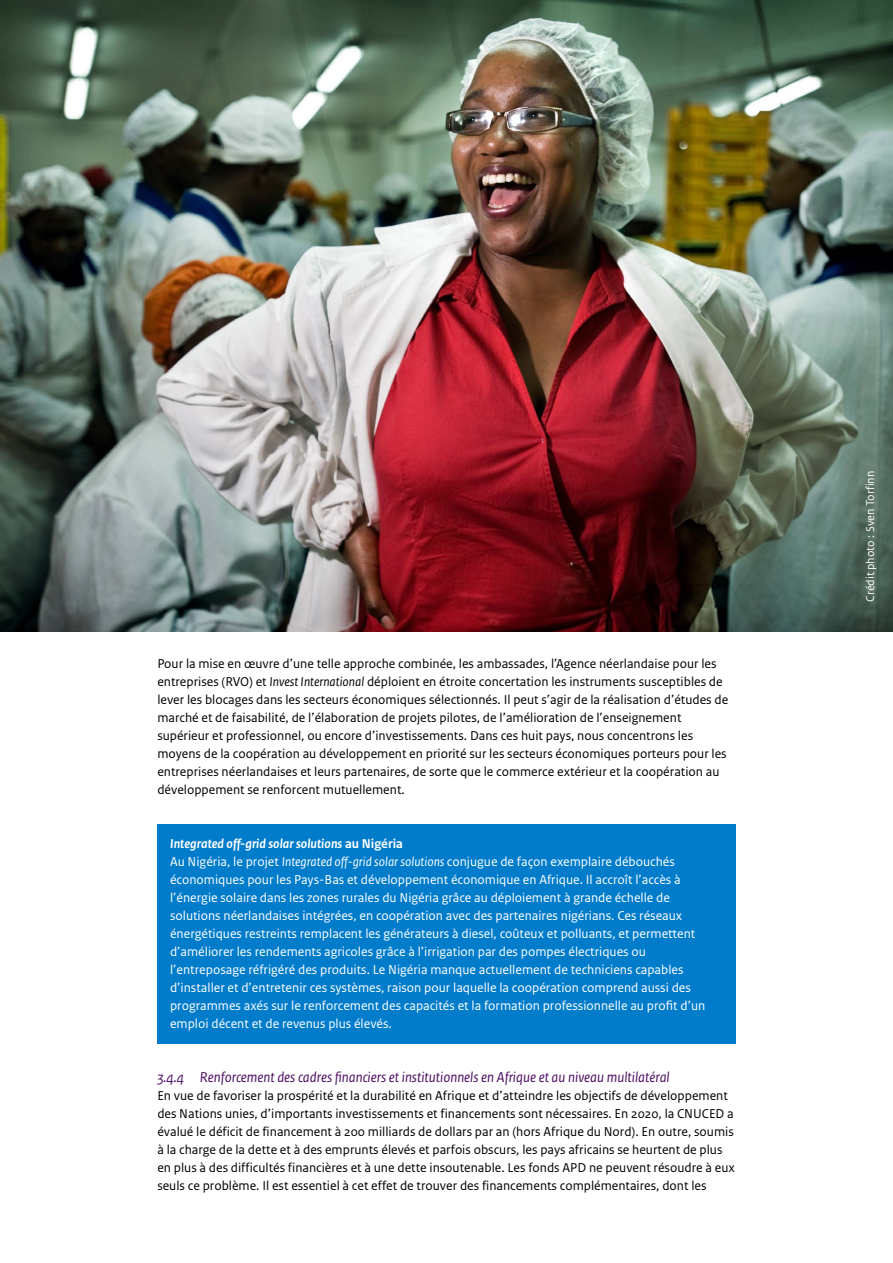
<style>
.page{position:relative;width:893px;height:1263px;background:#fff}
.page>*{position:absolute;margin:0;border:0;box-sizing:border-box;transform-origin:0 0}
.H4_05_RO_Alineakop_Sans{font:italic 15px "Rijksoverheid Sans Text";color:#4b0c61}
.P_10_RO_Broodtekst_Sans{font:13.5px/18px "Rijksoverheid Sans Text";color:#000}
.P_21_RO_Kader_Broodtekst{font:13.5px/18px "Rijksoverheid Sans Text";color:#fff}
.P_20_RO_Kader_Subkop{font:italic 700 13.5px "Rijksoverheid Sans Text";color:#fff}
.t1{font:12px "Rijksoverheid Sans Text";color:#fff}
.s1{font-style:italic}
.s2{font-style:normal}
</style>
<div class="page">
<div style="left:157px;top:824px;width:579px;height:39px;background:#007ccb"></div>
<div style="left:157px;top:842px;width:579px;height:201px;background:#007ccb"></div>
<img style="left:0;top:0;width:893px;height:632px">
<p class="P_10_RO_Broodtekst_Sans" style="left:157px;top:655px;width:572px">Pour la mise en œuvre d’une telle approche combinée, les ambassades, l’Agence néerlandaise pour les entreprises (RVO) et <span class="s1">Invest International</span> déploient en étroite concertation les instruments susceptibles de lever les blocages dans les secteurs économiques sélectionnés. Il peut s’agir de la réalisation d’études de marché et de faisabilité, de l’élaboration de projets pilotes, de l’amélioration de l’enseignement supérieur et professionnel, ou encore d’investissements. Dans ces huit pays, nous concentrons les moyens de la coopération au développement en priorité sur les secteurs économiques porteurs pour les entreprises néerlandaises et leurs partenaires, de sorte que le commerce extérieur et la coopération au développement se renforcent mutuellement.</p>
<p class="P_20_RO_Kader_Subkop" style="left:170px;top:836px;width:234px">Integrated off-grid solar solutions <span class="s2">au Nigéria</span></p>
<p class="P_21_RO_Kader_Broodtekst" style="left:170px;top:853px;width:537px">Au Nigéria, le projet <span class="s1">Integrated off-grid solar solutions</span> conjugue de façon exemplaire débouchés économiques pour les Pays-Bas et développement économique en Afrique. Il accroît l’accès à l’énergie solaire dans les zones rurales du Nigéria grâce au déploiement à grande échelle de solutions néerlandaises intégrées, en coopération avec des partenaires nigérians. Ces réseaux énergétiques restreints remplacent les générateurs à diesel, coûteux et polluants, et permettent d’améliorer les rendements agricoles grâce à l’irrigation par des pompes électriques ou l’entreposage réfrigéré des produits. Le Nigéria manque actuellement de techniciens capables d’installer et d’entretenir ces systèmes, raison pour laquelle la coopération comprend aussi des programmes axés sur le renforcement des capacités et la formation professionnelle au profit d’un emploi décent et de revenus plus élevés.</p>
<h4 class="H4_05_RO_Alineakop_Sans" style="left:157px;top:1069px;width:514px">3.4.4 Renforcement des cadres financiers et institutionnels en Afrique et au niveau multilatéral</h4>
<p class="P_10_RO_Broodtekst_Sans" style="left:157px;top:1087px;width:579px">En vue de favoriser la prospérité et la durabilité en Afrique et d’atteindre les objectifs de développement des Nations unies, d’importants investissements et financements sont nécessaires. En 2020, la CNUCED a évalué le déficit de financement à 200 milliards de dollars par an (hors Afrique du Nord). En outre, soumis à la charge de la dette et à des emprunts élevés et parfois obscurs, les pays africains se heurtent de plus en plus à des difficultés financières et à une dette insoutenable. Les fonds APD ne peuvent résoudre à eux seuls ce problème. Il est essentiel à cet effet de trouver des financements complémentaires, dont les</p>
<p class="t1" style="left:863px;top:602px;width:132px;rotate:-90deg">Crédit photo : Sven Torfinn</p>
</div>
